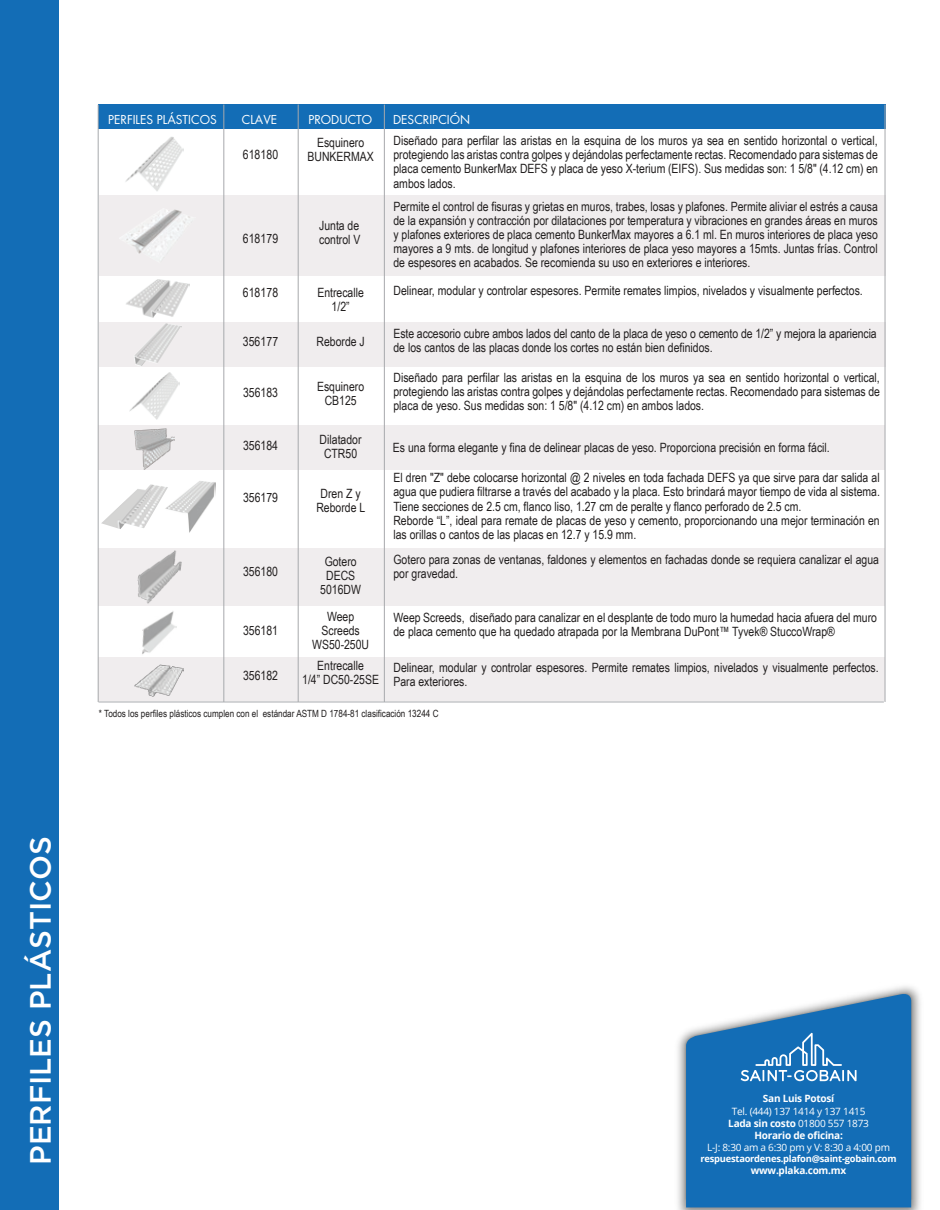
<style>
.page{position:relative;width:940px;height:1210px;background:#fff}
.page>*{position:absolute;margin:0;border:0;box-sizing:border-box;transform-origin:0 0}
.t1{font:500 29.4px "Gotham";color:#fff}
.t2{font:12.75px/14.2px "Arial Narrow";color:#211e1e;text-align:center}
.t3{font:12px "Futura Std";color:#fff}
.t4{font:10.05px/12px "Open Sans";letter-spacing:-.025em;color:#fff;text-align:center}
.t5{font:700 10.05px "Open Sans";letter-spacing:-.025em;color:#fff}
.t6{font:9.9px "Arial Narrow";color:#211e1e}
.t7{font:700 9.3px "Open Sans";letter-spacing:-.025em;color:#fff}
.s1{font-weight:700}
</style>
<div class="page">
<div style="left:0;top:0;width:59px;height:1209px;background:#136db6"></div>
<img style="left:677px;top:986px;width:244px;height:223px">
<svg style="left:686px;top:992px;width:224px;height:215px;background:#2e7dbd"></svg>
<svg style="left:740px;top:1032px;width:116px;height:49px;background:#3a85c2"></svg>
<div style="left:99px;top:195px;width:786px;height:80px;background:#f0edee"></div>
<div style="left:99px;top:322px;width:786px;height:45px;background:#f0edee"></div>
<div style="left:98px;top:425px;width:786px;height:44px;background:#f0edee"></div>
<div style="left:98px;top:548px;width:786px;height:57px;background:#f0edee"></div>
<div style="left:98px;top:657px;width:786px;height:43px;background:#f0edee"></div>
<div style="left:98px;top:104px;width:787px;height:25px;background:#136db6"></div>
<hr style="left:223px;top:105px;width:1px;height:597px;background:#a7a9ac">
<hr style="left:98px;top:105px;width:1px;height:597px;background:#a7a9ac">
<hr style="left:298px;top:104px;width:1px;height:598px;background:#a7a9ac">
<hr style="left:384px;top:105px;width:1px;height:597px;background:#a7a9ac">
<img style="left:125px;top:137px;width:58px;height:54px">
<img style="left:126px;top:279px;width:63px;height:39px">
<img style="left:129px;top:372px;width:51px;height:48px">
<img style="left:134px;top:428px;width:40px;height:41px">
<img style="left:134px;top:323px;width:48px;height:43px">
<img style="left:142px;top:611px;width:35px;height:43px">
<img style="left:134px;top:664px;width:49px;height:32px">
<img style="left:168px;top:481px;width:47px;height:52px">
<img style="left:101px;top:484px;width:67px;height:45px">
<img style="left:126px;top:209px;width:64px;height:51px">
<img style="left:135px;top:550px;width:48px;height:56px">
<hr style="left:98px;top:701px;width:785px;height:1px;background:#a7a9ac">
<hr style="left:884px;top:105px;width:1px;height:597px;background:#a7a9ac">
<h1 class="t1" style="left:21px;top:1164px;width:330px;rotate:-90deg">PERFILES PLÁSTICOS</h1>
<p class="t3" style="left:108px;top:112px;width:110px">PERFILES PLÁSTICOS</p>
<p class="t3" style="left:242px;top:112px;width:37px">CLAVE</p>
<p class="t3" style="left:308px;top:112px;width:65px">PRODUCTO</p>
<p class="t3" style="left:393px;top:112px;width:79px">DESCRIPCIÓN</p>
<p class="t2" style="left:393px;top:133px;width:486px;text-align:justify">Diseñado para perfilar las aristas en la esquina de los muros ya sea en sentido horizontal o vertical, protegiendo las aristas contra golpes y dejándolas perfectamente rectas. Recomendado para sistemas de placa cemento BunkerMax DEFS y placa de yeso X-terium (EIFS). Sus medidas son: 1 5/8" (4.12 cm) en ambos lados.</p>
<p class="t2" style="left:243px;top:147px;width:37px">618180</p>
<p class="t2" style="left:307px;top:135px;width:68px">Esquinero<br>BUNKERMAX</p>
<p class="t2" style="left:243px;top:231px;width:37px">618179</p>
<p class="t2" style="left:319px;top:218px;width:43px;text-align:left">Junta de control V</p>
<p class="t2" style="left:393px;top:198px;width:486px;text-align:justify">Permite el control de fisuras y grietas en muros, trabes, losas y plafones. Permite aliviar el estrés a causa de la expansión y contracción por dilataciones por temperatura y vibraciones en grandes áreas en muros y plafones exteriores de placa cemento BunkerMax mayores a 6.1 ml. En muros interiores de placa yeso mayores a 9 mts. de longitud y plafones interiores de placa yeso mayores a 15mts. Juntas frías. Control de espesores en acabados. Se recomienda su uso en exteriores e interiores.</p>
<p class="t2" style="left:243px;top:285px;width:37px">618178</p>
<p class="t2" style="left:317px;top:285px;width:48px">Entrecalle<br>1/2”</p>
<p class="t2" style="left:393px;top:283px;width:470px">Delinear, modular y controlar espesores. Permite remates limpios, nivelados y visualmente perfectos.</p>
<p class="t2" style="left:243px;top:334px;width:37px">356177</p>
<p class="t2" style="left:316px;top:334px;width:50px">Reborde J</p>
<p class="t2" style="left:393px;top:325px;width:484px;text-align:left">Este accesorio cubre ambos lados del canto de la placa de yeso o cemento de 1/2” y mejora la apariencia de los cantos de las placas donde los cortes no están bien definidos.</p>
<p class="t2" style="left:243px;top:384px;width:36px">356183</p>
<p class="t2" style="left:317px;top:379px;width:49px">Esquinero<br>CB125</p>
<p class="t2" style="left:393px;top:369px;width:488px;text-align:justify">Diseñado para perfilar las aristas en la esquina de los muros ya sea en sentido horizontal o vertical, protegiendo las aristas contra golpes y dejándolas perfectamente rectas. Recomendado para sistemas de placa de yeso. Sus medidas son: 1 5/8" (4.12 cm) en ambos lados.</p>
<p class="t2" style="left:243px;top:438px;width:36px">356184</p>
<p class="t2" style="left:319px;top:431px;width:43px">Dilatador<br>CTR50</p>
<p class="t2" style="left:393px;top:439px;width:438px">Es una forma elegante y fina de delinear placas de yeso. Proporciona precisión en forma fácil.</p>
<p class="t2" style="left:243px;top:489px;width:36px">356179</p>
<p class="t2" style="left:316px;top:485px;width:50px">Dren Z y<br>Reborde L</p>
<p class="t2" style="left:393px;top:470px;width:488px;text-align:left">El dren "Z" debe colocarse horizontal @ 2 niveles en toda fachada DEFS ya que sirve para dar salida al agua que pudiera filtrarse a través del acabado y la placa. Esto brindará mayor tiempo de vida al sistema.<br>Tiene secciones de 2.5 cm, flanco liso, 1.27 cm de peralte y flanco perforado de 2.5 cm.<br>Reborde “L”, ideal para remate de placas de yeso y cemento, proporcionando una mejor terminación en las orillas o cantos de las placas en 12.7 y 15.9 mm.</p>
<p class="t2" style="left:243px;top:563px;width:36px">356180</p>
<p class="t2" style="left:320px;top:553px;width:42px">Gotero<br>DECS<br>5016DW</p>
<p class="t2" style="left:393px;top:551px;width:487px;text-align:left">Gotero para zonas de ventanas, faldones y elementos en fachadas donde se requiera canalizar el agua por gravedad.</p>
<p class="t2" style="left:243px;top:623px;width:36px">356181</p>
<p class="t2" style="left:243px;top:668px;width:36px">356182</p>
<p class="t2" style="left:312px;top:609px;width:59px">Weep<br>Screeds<br>WS50-250U</p>
<p class="t2" style="left:393px;top:610px;width:485px;text-align:left">Weep Screeds, diseñado para canalizar en el desplante de todo muro la humedad hacia afuera del muro de placa cemento que ha quedado atrapada por la Membrana DuPont™ Tyvek® StuccoWrap®</p>
<p class="t2" style="left:302px;top:658px;width:78px">Entrecalle<br>1/4” DC50-25SE</p>
<p class="t2" style="left:393px;top:659px;width:486px;text-align:left">Delinear, modular y controlar espesores. Permite remates limpios, nivelados y visualmente perfectos.<br>Para exteriores.</p>
<p class="t6" style="left:99px;top:706px;width:341px">* Todos los perfiles plásticos cumplen con el estándar ASTM D 1784-81 clasificación 13244 C</p>
<p class="t5" style="left:762px;top:1091px;width:73px">San Luis Potosí</p>
<p class="t4" style="left:728px;top:1104px;width:142px">Tel. (444) 137 1414 y 137 1415<br><span class="s1">Lada sin costo</span> 01800 557 1873<br><span class="s1">Horario de oficina:</span></p>
<p class="t4" style="left:707px;top:1140px;width:184px">L-J: 8:30 am a 6:30 pm y V: 8:30 a 4:00 pm</p>
<p class="t7" style="left:700px;top:1151px;width:197px">respuestaordenes.plafon@saint-gobain.com</p>
<p class="t5" style="left:750px;top:1162px;width:97px">www.plaka.com.mx</p>
</div>
